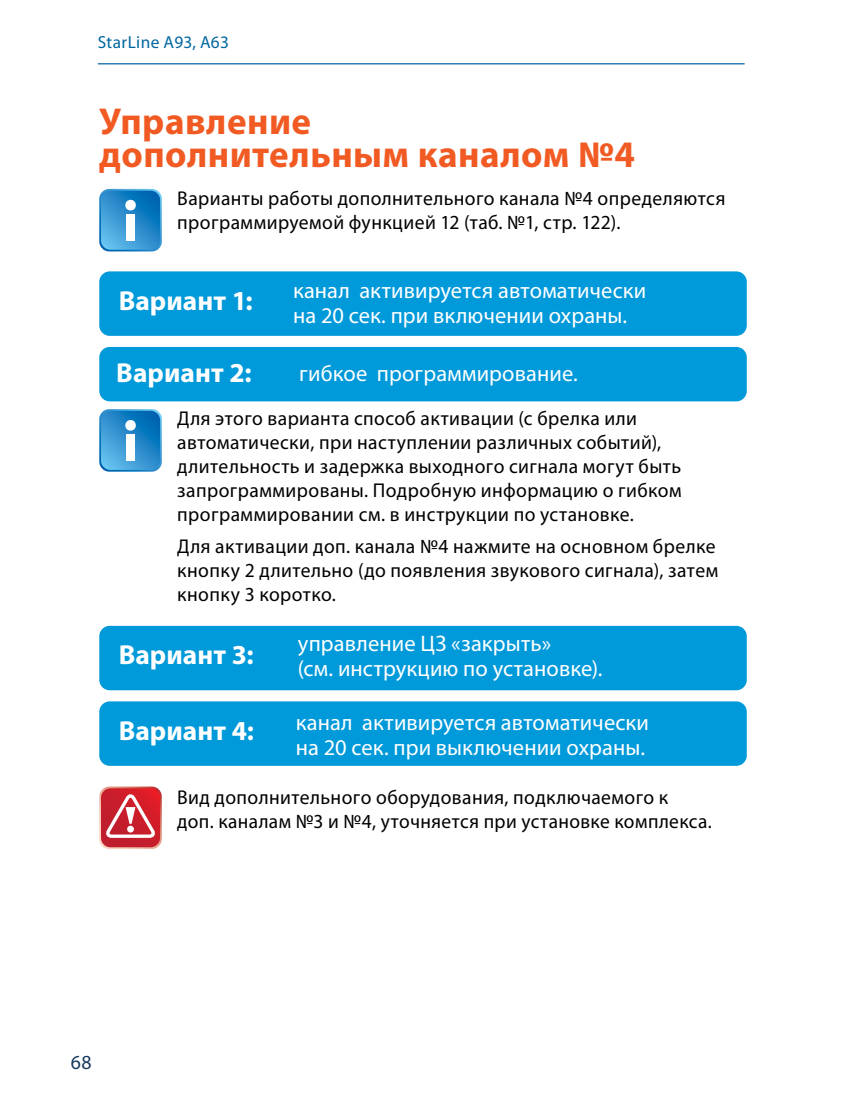
<style>
.page{position:relative;width:851px;height:1099px;background:#fff}
.page>*{position:absolute;margin:0;border:0;box-sizing:border-box;transform-origin:0 0}
.t1{font:700 37.5px/32.5px "Myriad Pro";letter-spacing:.01em;color:#f15a22}
.t2{font:700 27.5px "Myriad Pro";color:#fff}
.t3{font:22.5px/25px "Myriad Pro";letter-spacing:.005em;color:#fff}
.t4{font:20px/24px "Myriad Pro";letter-spacing:.02em;color:#000}
.t5{font:20px "Myriad Pro";color:#17395e}
.t6{font:17.5px "Myriad Pro";letter-spacing:.02em;color:#0066a0}
</style>
<div class="page">
<hr style="left:98px;top:63px;width:646px;height:1px;background:#0066a0">
<div style="left:99px;top:271px;width:647px;height:65px;background:#0099da;border-radius:11px"></div>
<div style="left:99px;top:347px;width:647px;height:54px;background:#0099da;border-radius:11px"></div>
<div style="left:99px;top:626px;width:647px;height:64px;background:#0099da;border-radius:11px"></div>
<div style="left:99px;top:701px;width:647px;height:64px;background:#0099da;border-radius:11px"></div>
<svg style="left:99px;top:189px;width:63px;height:62px;background:#3392ce"></svg>
<div style="left:125px;top:200px;width:11px;height:10px;background:#fff;border-radius:50%"></div>
<div style="left:126px;top:214px;width:9px;height:26px;background:#fff"></div>
<svg style="left:99px;top:409px;width:63px;height:62px;background:#3392ce"></svg>
<div style="left:125px;top:420px;width:11px;height:10px;background:#fff;border-radius:50%"></div>
<div style="left:126px;top:434px;width:9px;height:27px;background:#fff"></div>
<svg style="left:99px;top:786px;width:63px;height:63px;background:#d6535b"></svg>
<div style="left:127px;top:825px;width:7px;height:7px;background:#fff;border-radius:50%"></div>
<p class="t6" style="left:98px;top:32px;width:133px">StarLine A93, A63</p>
<h1 class="t1" style="left:99px;top:104px;width:537px">Управление<br>дополнительным каналом №4</h1>
<p class="t4" style="left:177px;top:186px;width:549px">Варианты работы дополнительного канала №4 определяются программируемой функцией 12 (таб. №1, стр. 122).</p>
<h2 class="t2" style="left:119px;top:283px;width:136px">Вариант 1:</h2>
<p class="t3" style="left:293px;top:277px;width:354px">канал активируется автоматически на 20 сек. при включении охраны.</p>
<h2 class="t2" style="left:116px;top:354px;width:137px">Вариант 2:</h2>
<p class="t3" style="left:299px;top:360px;width:280px">гибкое программирование.</p>
<p class="t4" style="left:177px;top:406px;width:506px">Для этого варианта способ активации (с брелка или автоматически, при наступлении различных событий), длительность и задержка выходного сигнала могут быть запрограммированы. Подробную информацию о гибком программировании см. в инструкции по установке.</p>
<p class="t4" style="left:177px;top:533px;width:542px">Для активации доп. канала №4 нажмите на основном брелке кнопку 2 длительно (до появления звукового сигнала), затем кнопку 3 коротко.</p>
<h2 class="t2" style="left:119px;top:637px;width:136px">Вариант 3:</h2>
<p class="t3" style="left:298px;top:630px;width:306px">управление ЦЗ «закрыть»<br>(см. инструкцию по установке).</p>
<h2 class="t2" style="left:119px;top:712px;width:137px">Вариант 4:</h2>
<p class="t3" style="left:296px;top:709px;width:354px">канал активируется автоматически на 20 сек. при выключении охраны.</p>
<p class="t4" style="left:177px;top:785px;width:536px">Вид дополнительного оборудования, подключаемого к<br>доп. каналам №3 и №4, уточняется при установке комплекса.</p>
<p class="t5" style="left:71px;top:1049px;width:22px">68</p>
</div>
